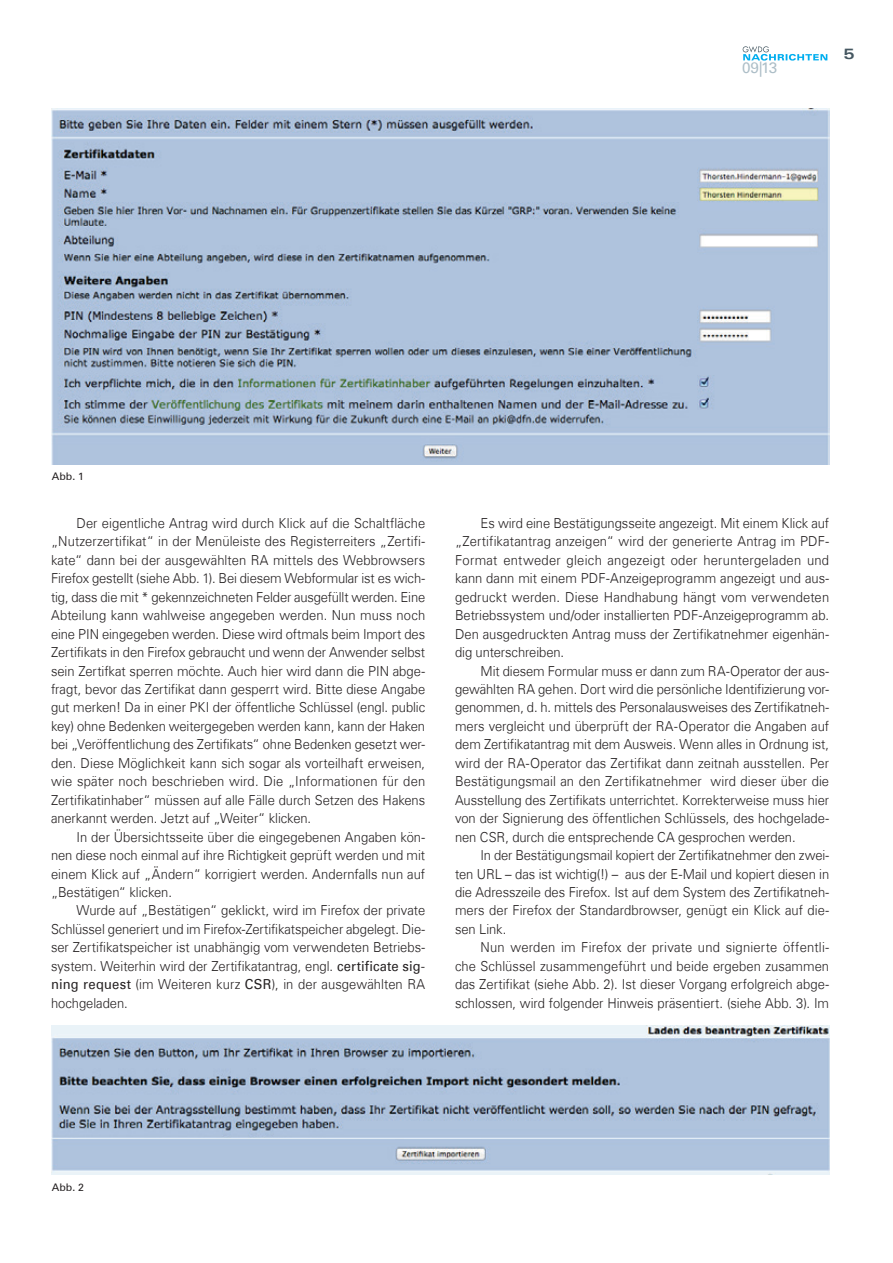
<style>
.page{position:relative;width:893px;height:1263px;background:#fff}
.page>*{position:absolute;margin:0;border:0;box-sizing:border-box;transform-origin:0 0}
.t1{font:15.3px "Univers Com 55 Roman";color:#adbec7}
.t2{font:15px "Univers Com 63 Bold Ext";color:#455761}
.t3{font:300 13.8px/18.5px "Univers Com 45";color:#231f20;text-align:justify;scale:.94 1}
.t4{font:10.5px "Univers Com 55 Roman";color:#231f20}
.s1{font-family:"Univers Com 55 Roman";font-weight:400}
</style>
<div class="page">
<svg style="left:743px;top:46px;width:84px;height:15px"></svg>
<img style="left:51px;top:109px;width:778px;height:355px">
<img style="left:51px;top:1025px;width:778px;height:149px">
<p class="t1" style="left:742px;top:58px;width:37px">09|13</p>
<p class="t2" style="left:844px;top:45px;width:13px">5</p>
<p class="t4" style="left:52px;top:470px;width:34px">Abb. 1</p>
<p class="t3" style="left:51px;top:514px;width:400px;text-indent:26px">Der eigentliche Antrag wird durch Klick auf die Schaltfläche „Nutzerzertifikat“ in der Menüleiste des Registerreiters „Zertifi&shy;kate“ dann bei der ausgewählten RA mittels des Webbrowsers Firefox gestellt (siehe Abb. 1). Bei diesem Webformular ist es wich&shy;tig, dass die mit * gekennzeichneten Felder ausgefüllt werden. Eine Abteilung kann wahlweise angegeben werden. Nun muss noch eine PIN eingegeben werden. Diese wird oftmals beim Import des Zertifikats in den Firefox gebraucht und wenn der Anwender selbst sein Zertifkat sperren möchte. Auch hier wird dann die PIN abge&shy;fragt, bevor das Zertifikat dann gesperrt wird. Bitte diese Angabe gut merken! Da in einer PKI der öffentliche Schlüssel (engl. public key) ohne Bedenken weitergegeben werden kann, kann der Haken bei „Veröffentlichung des Zertifikats“ ohne Bedenken gesetzt wer&shy;den. Diese Möglichkeit kann sich sogar als vorteilhaft erweisen, wie später noch beschrieben wird. Die „Informationen für den Zertifikatinhaber“ müssen auf alle Fälle durch Setzen des Hakens anerkannt werden. Jetzt auf „Weiter“ klicken.</p>
<p class="t3" style="left:51px;top:827px;width:400px;text-indent:26px">In der Übersichtsseite über die eingegebenen Angaben kön&shy;nen diese noch einmal auf ihre Richtigkeit geprüft werden und mit einem Klick auf „Ändern“ korrigiert werden. Andernfalls nun auf „Bestätigen“ klicken.</p>
<p class="t3" style="left:51px;top:901px;width:400px;text-indent:26px">Wurde auf „Bestätigen“ geklickt, wird im Firefox der private Schlüssel generiert und im Firefox-Zertifikatspeicher abgelegt. Die&shy;ser Zertifikatspeicher ist unabhängig vom verwendeten Betriebs&shy;system. Weiterhin wird der Zertifikatantrag, engl. <span class="s1">certificate sig&shy;ning request</span> (im Weiteren kurz <span class="s1">CSR</span>), in der ausgewählten RA hochgeladen.</p>
<p class="t3" style="left:455px;top:514px;width:400px;text-indent:26px">Es wird eine Bestätigungsseite angezeigt. Mit einem Klick auf „Zertifikatantrag anzeigen“ wird der generierte Antrag im PDF-Format entweder gleich angezeigt oder heruntergeladen und kann dann mit einem PDF-Anzeigeprogramm angezeigt und aus&shy;gedruckt werden. Diese Handhabung hängt vom verwendeten Betriebssystem und/oder installierten PDF-Anzeigeprogramm ab.<br>Den ausgedruckten Antrag muss der Zertifikatnehmer eigenhän&shy;dig unterschreiben.</p>
<p class="t3" style="left:455px;top:661px;width:400px;text-indent:26px">Mit diesem Formular muss er dann zum RA-Operator der aus&shy;gewählten RA gehen. Dort wird die persönliche Identifizierung vor&shy;genommen, d. h. mittels des Personalausweises des Zertifikatneh&shy;mers vergleicht und überprüft der RA-Operator die Angaben auf dem Zertifikatantrag mit dem Ausweis. Wenn alles in Ordnung ist, wird der RA-Operator das Zertifikat dann zeitnah ausstellen. Per Bestätigungsmail an den Zertifikatnehmer wird dieser über die Ausstellung des Zertifikats unterrichtet. Korrekterweise muss hier von der Signierung des öffentlichen Schlüssels, des hochgelade&shy;nen CSR, durch die entsprechende CA gesprochen werden.</p>
<p class="t3" style="left:455px;top:846px;width:400px;text-indent:26px">In der Bestätigungsmail kopiert der Zertifikatnehmer den zwei&shy;ten URL – das ist wichtig(!) – aus der E-Mail und kopiert diesen in die Adresszeile des Firefox. Ist auf dem System des Zertifikatneh&shy;mers der Firefox der Standardbrowser, genügt ein Klick auf die&shy;sen Link.</p>
<p class="t3" style="left:455px;top:938px;width:400px;text-indent:26px">Nun werden im Firefox der private und signierte öffentli&shy;che Schlüssel zusammengeführt und beide ergeben zusammen das Zertifikat (siehe Abb. 2). Ist dieser Vorgang erfolgreich abge&shy;schlossen, wird folgender Hinweis präsentiert. (siehe Abb. 3). Im</p>
<p class="t4" style="left:52px;top:1180px;width:34px">Abb. 2</p>
</div>
